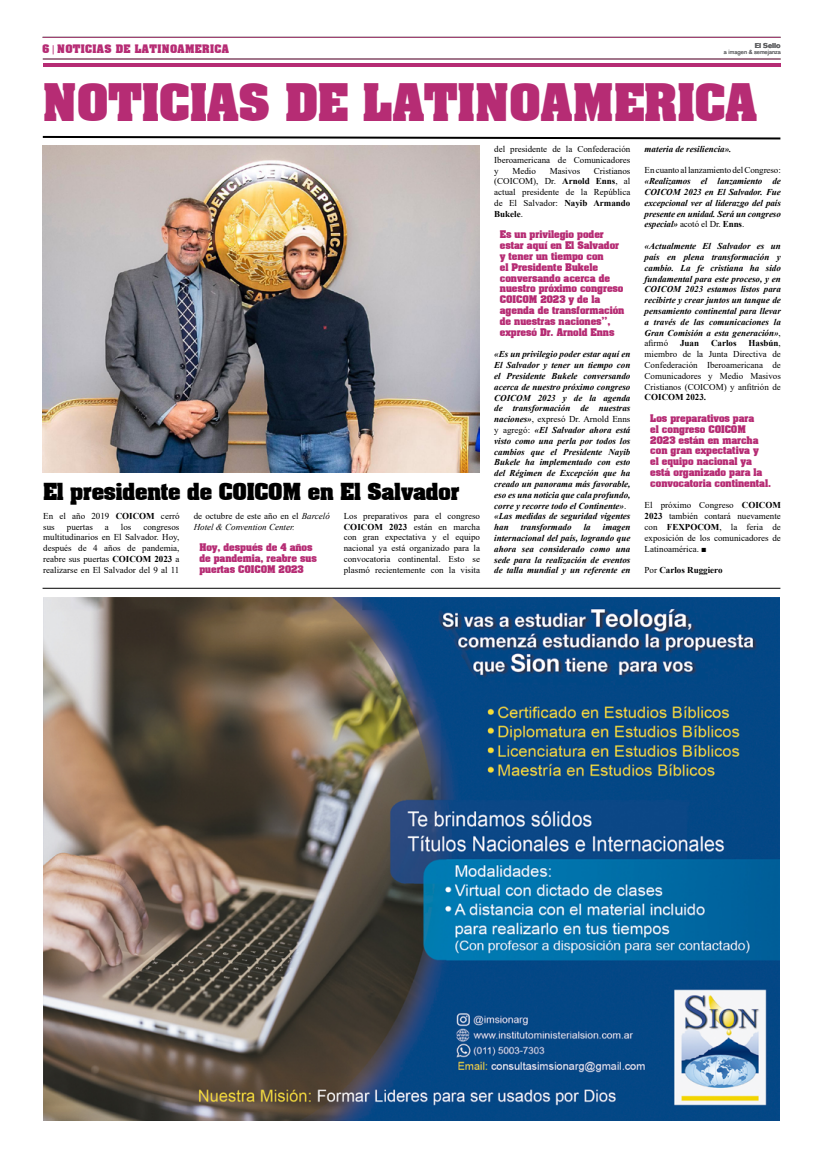
<style>
.page{position:relative;width:823px;height:1163px;background:#fff}
.page>*{position:absolute;margin:0;border:0;box-sizing:border-box;transform-origin:0 0}
.t1{font:700 44px "Aaron";color:#b62c74}
.t2{font:700 20px "Aaron";letter-spacing:-.005em;color:#000}
.t3{font:700 10px "Aaron";letter-spacing:.04em;color:#b62c74}
.t4{font:italic 700 9px/10.8px "Times New Roman";color:#000;text-align:justify}
.t5{font:9px/10.8px "Times New Roman";color:#000;text-align:justify}
.t6{font:700 9px/10.8px "Aaron";color:#b62c74}
.t7{font:italic 9px/10.8px "Times New Roman";color:#000}
.t8{font:700 9px "Times New Roman";color:#000}
.t9{font:700 7px "Akzidenz Grotesk BQ";color:#636466}
.t10{font:6px "Akzidenz Grotesk BQ Reg OK";color:#636466}
.s1{font-family:"Akzidenz Grotesk BQ Reg OK";font-weight:400}
.s2{font-weight:700}
.s3{font-style:normal}
.s4{font-weight:400;font-style:normal}
.s5{font-weight:400}
</style>
<div class="page">
<hr style="left:43px;top:59px;width:737px;height:1px;background:#b62c74">
<hr style="left:43px;top:63px;width:737px;height:4px;background:#b62c74">
<hr style="left:43px;top:37px;width:737px;height:1px;background:#b62c74">
<svg style="left:42px;top:135px;width:739px;height:5px"></svg>
<hr style="left:43px;top:588px;width:737px;height:1px;background:#000">
<img style="left:43px;top:597px;width:736px;height:523px">
<img style="left:43px;top:146px;width:436px;height:326px">
<p class="t3" style="left:43px;top:40px;width:188px">6 <span class="s1">|</span> NOTICIAS DE LATINOAMERICA</p>
<p class="t9" style="left:754px;top:41px;width:27px">El Sello</p>
<p class="t10" style="left:723px;top:48px;width:58px">a imagen &amp; semejanza</p>
<h1 class="t1" style="left:43px;top:64px;width:715px">NOTICIAS DE LATINOAMERICA</h1>
<h2 class="t2" style="left:43px;top:475px;width:417px">El presidente de COICOM en El Salvador</h2>
<p class="t5" style="left:343px;top:510px;width:138px">Los preparativos para el congreso <span class="s2">COICOM 2023</span> están en marcha con gran expectativa y el equipo nacional ya está organizado para la convocatoria continental. Esto se plasmó recientemente con la visita</p>
<p class="t5" style="left:43px;top:510px;width:138px">En el año 2019 <span class="s2">COICOM</span> cerró sus</p>
<p class="t7" style="left:193px;top:510px;width:138px"><span class="s3">de octubre de este año en el</span> Barceló<br>Hotel &amp; Convention Center.</p>
<p class="t6" style="left:199px;top:541px;width:119px">Hoy, después de 4 años de pandemia, reabre sus puertas COICOM 2023</p>
<p class="t5" style="left:67px;top:521px;width:27px">puertas</p>
<p class="t5" style="left:105px;top:521px;width:5px">a</p>
<p class="t5" style="left:121px;top:521px;width:12px">los</p>
<p class="t5" style="left:43px;top:521px;width:138px;text-indent:100px">congresos multitudinarios en El Salvador. Hoy, después de 4 años de pandemia, reabre sus puertas <span class="s2">COICOM 2023</span> a realizarse en El Salvador del 9 al 11</p>
<p class="t5" style="left:494px;top:143px;width:138px">del presidente de la Confederación Iberoamericana de Comunicadores y</p>
<p class="t5" style="left:494px;top:165px;width:138px;text-indent:100px">Cristianos (COICOM), Dr. <span class="s2">Arnold Enns</span>, al actual presidente de la República de El Salvador: <span class="s2">Nayib Armando Bukele</span>.</p>
<p class="t6" style="left:499px;top:229px;width:126px">Es un privilegio poder estar aquí en El Salvador y tener un tiempo con<br>el Presidente Bukele conversando acerca de nuestro próximo congreso<br>COICOM 2023 y de la agenda de transformación de nuestras naciones”, expresó Dr. Arnold Enns</p>
<p class="t4" style="left:494px;top:348px;width:138px;text-align:left">«Es un privilegio poder estar aquí en<br>El Salvador y tener un tiempo con el Presidente Bukele conversando acerca de nuestro próximo congreso<br>COICOM 2023 y de la agenda de transformación de nuestras naciones»<span class="s4">, expresó Dr. Arnold Enns y agregó:</span> «El Salvador ahora está visto como una perla por todos los cambios que el Presidente Nayib<br>Bukele ha implementado con esto del Régimen de Excepción que ha creado un panorama más favorable, eso es una noticia que cala profundo, corre y recorre todo el Continente»<span class="s4">. </span>«Las medidas de seguridad vigentes han</p>
<p class="t5" style="left:512px;top:165px;width:25px">Medio</p>
<p class="t5" style="left:549px;top:165px;width:32px">Masivos</p>
<p class="t4" style="left:494px;top:521px;width:138px;text-indent:109px">imagen internacional del país, logrando que ahora sea considerado como una sede para la realización de eventos de talla mundial y un referente en</p>
<p class="t4" style="left:520px;top:521px;width:52px">transformado</p>
<p class="t4" style="left:583px;top:521px;width:9px">la</p>
<p class="t4" style="left:644px;top:143px;width:88px">materia de resiliencia».</p>
<p class="t5" style="left:644px;top:165px;width:138px">En cuanto al lanzamiento del Congreso:</p>
<p class="t4" style="left:644px;top:175px;width:138px">«Realizamos el lanzamiento de COICOM 2023 en El Salvador. Fue excepcional ver al liderazgo del país presente en unidad. Será un congreso especial» <span class="s4">acotó el Dr.</span> <span class="s3">Enns</span><span class="s4">.</span></p>
<p class="t4" style="left:644px;top:240px;width:138px">«Actualmente El Salvador es un país en plena transformación y cambio. La fe cristiana ha sido fundamental para este proceso, y en COICOM 2023 estamos listos para recibirte y crear juntos un tanque de pensamiento continental para llevar a través de las comunicaciones la Gran Comisión a esta generación»<span class="s4">, afirmó</span></p>
<p class="t5" style="left:644px;top:337px;width:138px;text-indent:104px"><span class="s2">Hasbún</span>, miembro de la Junta Directiva de Confederación Iberoamericana de Comunicadores y Medio Masivos Cristianos (COICOM) y anfitrión de</p>
<p class="t8" style="left:644px;top:391px;width:63px">COICOM 2023.</p>
<p class="t6" style="left:650px;top:412px;width:122px">Los preparativos para<br>el congreso COICOM<br>2023 están en marcha con gran expectativa y<br>el equipo nacional ya está organizado para la convocatoria continental.</p>
<p class="t5" style="left:644px;top:499px;width:138px">El próximo Congreso <span class="s2">COICOM 2023</span> también contará nuevamente con <span class="s2">FEXPOCOM</span>, la feria de exposición de los comunicadores de Latinoamérica. ■</p>
<p class="t8" style="left:644px;top:563px;width:79px"><span class="s5">Por</span> Carlos Ruggiero</p>
<p class="t8" style="left:679px;top:337px;width:21px">Juan</p>
<p class="t8" style="left:710px;top:337px;width:27px">Carlos</p>
</div>
